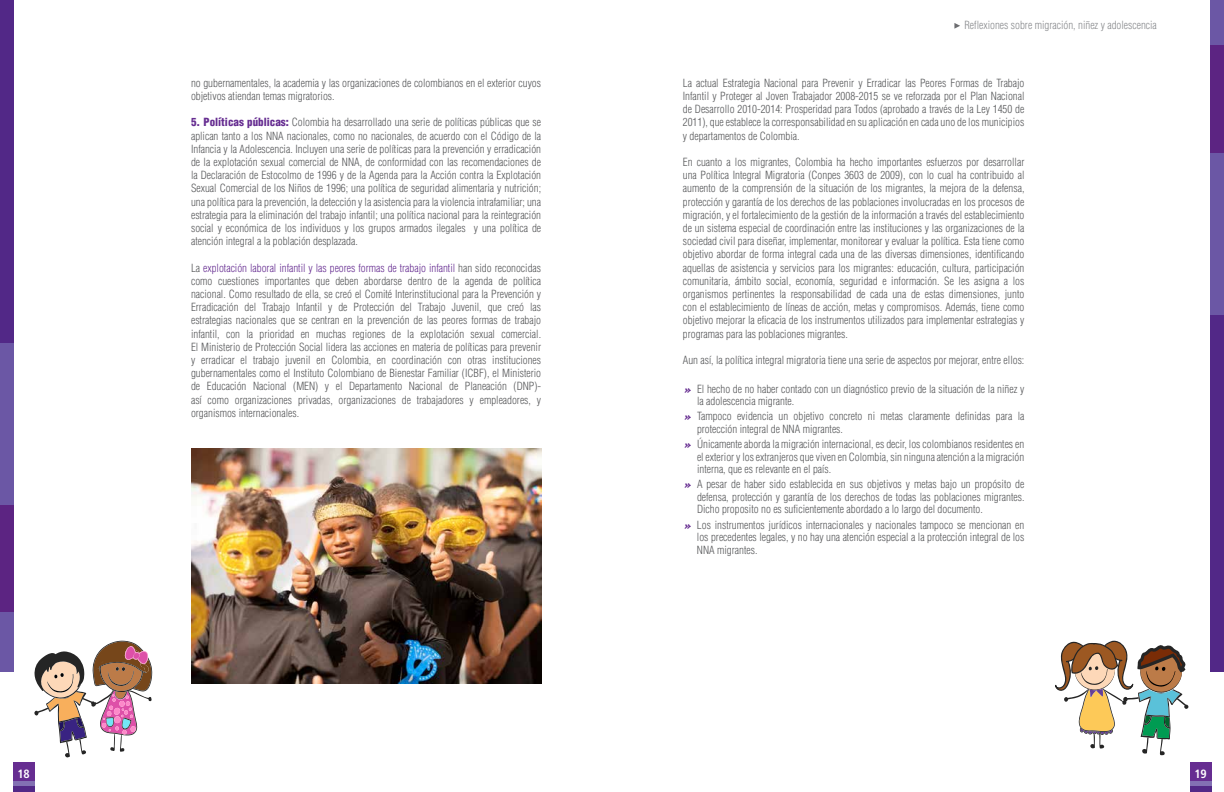
<style>
.page{position:relative;width:1224px;height:792px;background:#fff}
.page>*{position:absolute;margin:0;border:0;box-sizing:border-box;transform-origin:0 0}
.t1{font:700 condensed 12px "Frutiger";color:#fff}
.t2{font:300 condensed 11px/13.2px "Helvetica";color:#58595b;text-align:justify}
.t3{font:300 condensed 11px "Helvetica";color:#888a8d}
.s1{font-weight:900;color:#662d91}
.s2{color:#662d91}
.s3{font-family:"Bello Script";font-weight:400;font-stretch:normal;color:#662d91}
</style>
<div class="page">
<div style="left:1210px;top:315px;width:14px;height:357px;background:#522887"></div>
<div style="left:1210px;top:153px;width:14px;height:162px;background:#6b57a5"></div>
<div style="left:1210px;top:45px;width:14px;height:108px;background:#5c2482"></div>
<div style="left:1210px;top:0;width:14px;height:45px;background:#6b57a5"></div>
<div style="left:0;top:0;width:14px;height:343px;background:#522887"></div>
<div style="left:0;top:343px;width:14px;height:162px;background:#6b57a5"></div>
<div style="left:0;top:505px;width:14px;height:108px;background:#5c2482"></div>
<div style="left:0;top:613px;width:14px;height:59px;background:#6b57a5"></div>
<div style="left:13px;top:762px;width:21px;height:30px;background:#662d91"></div>
<div style="left:1190px;top:762px;width:21px;height:30px;background:#662d91"></div>
<div style="left:13px;top:781px;width:21px;height:6px;background:#8270b3"></div>
<div style="left:1190px;top:781px;width:21px;height:6px;background:#8270b3"></div>
<div style="left:13px;top:787px;width:21px;height:5px;background:#522887"></div>
<div style="left:1190px;top:787px;width:21px;height:5px;background:#522887"></div>
<svg style="left:34px;top:641px;width:118px;height:117px"></svg>
<svg style="left:1055px;top:640px;width:133px;height:115px"></svg>
<svg style="left:954px;top:23px;width:6px;height:6px"></svg>
<img style="left:191px;top:449px;width:350px;height:235px">
<p class="t2" style="left:191px;top:76px;width:352px">no gubernamentales, la academia y las organizaciones de colombianos en el exterior cuyos objetivos atiendan temas migratorios.</p>
<p class="t2" style="left:191px;top:116px;width:352px"><span class="s1">5. Políticas públicas:</span> Colombia ha desarrollado una serie de políticas públicas que se aplican tanto a los NNA nacionales, como no nacionales, de acuerdo con el Código de la Infancia y la Adolescencia. Incluyen una serie de políticas para la prevención y erradicación de la explotación sexual comercial de NNA, de conformidad con las recomendaciones de la Declaración de Estocolmo de 1996 y de la Agenda para la Acción contra la Explotación Sexual Comercial de los Niños de 1996; una política de seguridad alimentaria y nutrición; una política para la prevención, la detección y la asistencia para la violencia intrafamiliar; una estrategia para la eliminación del trabajo infantil; una política nacional para la reintegración social y económica de los individuos y los grupos armados ilegales y una política de atención integral a la población desplazada.</p>
<p class="t2" style="left:191px;top:261px;width:352px">La <span class="s2">explotación laboral infantil y las peores formas de trabajo infantil</span> han sido reconocidas como cuestiones importantes que deben abordarse dentro de la agenda de política nacional. Como resultado de ella, se creó el Comité Interinstitucional para la Prevención y Erradicación del Trabajo Infantil y de Protección del Trabajo Juvenil, que creó las estrategias nacionales que se centran en la prevención de las peores formas de trabajo infantil, con la prioridad en muchas regiones de la explotación sexual comercial.<br>El Ministerio de Protección Social lidera las acciones en materia de políticas para prevenir y erradicar el trabajo juvenil en Colombia, en coordinación con otras instituciones gubernamentales como el Instituto Colombiano de Bienestar Familiar (ICBF), el Ministerio de Educación Nacional (MEN) y el Departamento Nacional de Planeación (DNP)- así como organizaciones privadas, organizaciones de trabajadores y empleadores, y organismos internacionales.</p>
<p class="t3" style="left:964px;top:18px;width:194px">Reflexiones sobre migración, niñez y adolescencia</p>
<p class="t2" style="left:683px;top:76px;width:343px">La actual Estrategia Nacional para Prevenir y Erradicar las Peores Formas de Trabajo Infantil y Proteger al Joven Trabajador 2008-2015 se ve reforzada por el Plan Nacional de Desarrollo 2010-2014: Prosperidad para Todos (aprobado a través de la Ley 1450 de 2011), que establece la corresponsabilidad en su aplicación en cada uno de los municipios y departamentos de Colombia.</p>
<p class="t2" style="left:683px;top:155px;width:343px">En cuanto a los migrantes, Colombia ha hecho importantes esfuerzos por desarrollar una Política Integral Migratoria (Conpes 3603 de 2009), con lo cual ha contribuido al aumento de la comprensión de la situación de los migrantes, la mejora de la defensa, protección y garantía de los derechos de las poblaciones involucradas en los procesos de migración, y el fortalecimiento de la gestión de la información a través del establecimiento de un sistema especial de coordinación entre las instituciones y las organizaciones de la sociedad civil para diseñar, implementar, monitorear y evaluar la política. Esta tiene como objetivo abordar de forma integral cada una de las diversas dimensiones, identificando aquellas de asistencia y servicios para los migrantes: educación, cultura, participación comunitaria, ámbito social, economía, seguridad e información. Se les asigna a los organismos pertinentes la responsabilidad de cada una de estas dimensiones, junto con el establecimiento de líneas de acción, metas y compromisos. Además, tiene como objetivo mejorar la eficacia de los instrumentos utilizados para implementar estrategias y programas para las poblaciones migrantes.</p>
<p class="t2" style="left:683px;top:353px;width:343px">Aun así, la política integral migratoria tiene una serie de aspectos por mejorar, entre ellos:</p>
<p class="t2" style="left:697px;top:382px;width:329px;line-height:12.5px;text-indent:-14px"><span class="s3">»</span> El hecho de no haber contado con un diagnóstico previo de la situación de la niñez y la adolescencia migrante.</p>
<p class="t2" style="left:697px;top:410px;width:329px;line-height:12.5px;text-indent:-14px"><span class="s3">»</span> Tampoco evidencia un objetivo concreto ni metas claramente definidas para la protección integral de NNA migrantes.</p>
<p class="t2" style="left:697px;top:438px;width:329px;line-height:12.5px;text-indent:-14px"><span class="s3">»</span> Únicamente aborda la migración internacional, es decir, los colombianos residentes en el exterior y los extranjeros que viven en Colombia, sin ninguna atención a la migración interna, que es relevante en el país.</p>
<p class="t2" style="left:697px;top:478px;width:329px;line-height:12.5px;text-indent:-14px"><span class="s3">»</span> A pesar de haber sido establecida en sus objetivos y metas bajo un propósito de defensa, protección y garantía de los derechos de todas las poblaciones migrantes.<br>Dicho proposito no es suficientemente abordado a lo largo del documento.</p>
<p class="t2" style="left:697px;top:519px;width:329px;line-height:12.5px;text-indent:-14px"><span class="s3">»</span> Los instrumentos jurídicos internacionales y nacionales tampoco se mencionan en los precedentes legales, y no hay una atención especial a la protección integral de los NNA migrantes.</p>
<p class="t1" style="left:17px;top:767px;width:14px">18</p>
<p class="t1" style="left:1194px;top:767px;width:14px">19</p>
</div>
